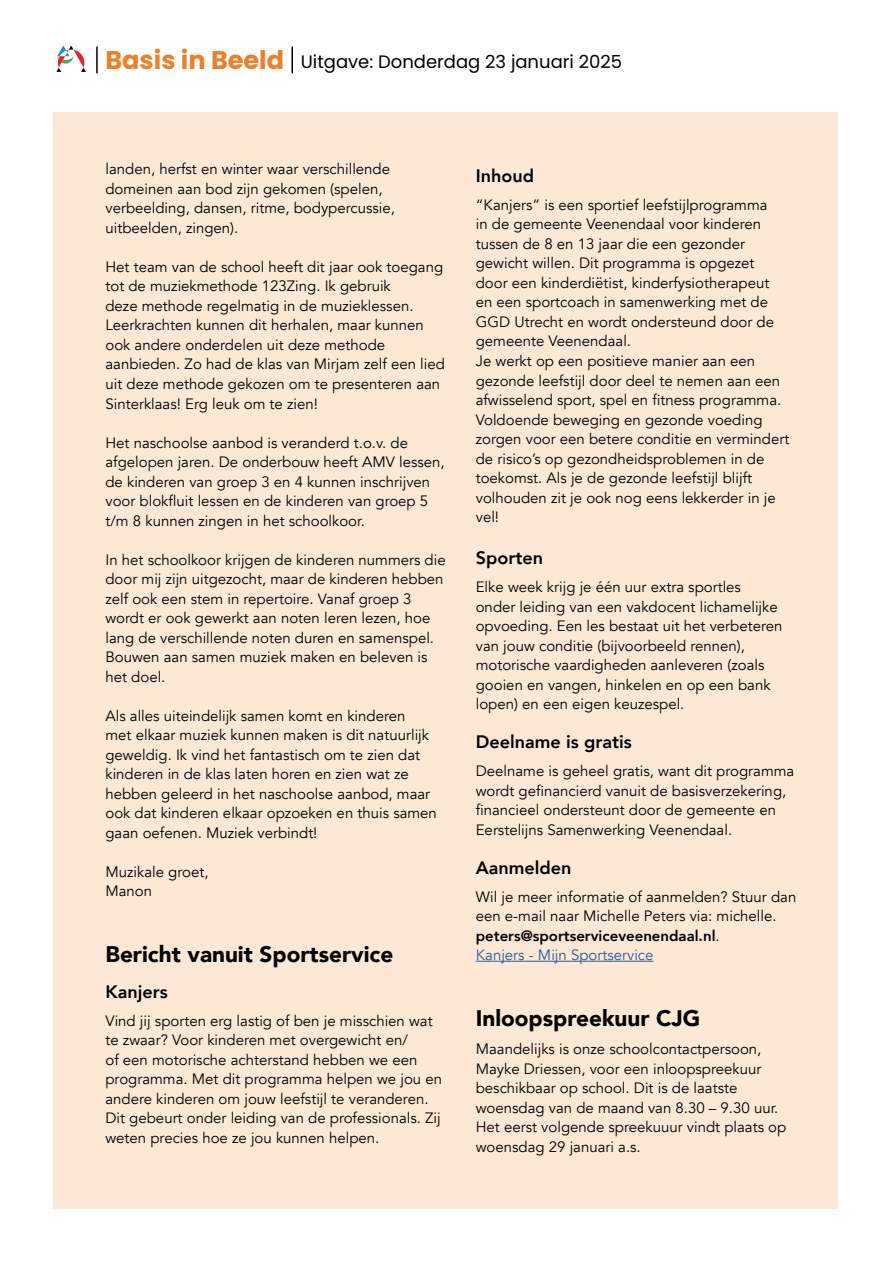
<style>
.page{position:relative;width:893px;height:1263px;background:#fff}
.page>*{position:absolute;margin:0;border:0;box-sizing:border-box;transform-origin:0 0}
.t1{font:900 22.5px "Avenir";color:#000}
.t2{font:800 18px "Avenir";color:#000}
.t3{font:18px "Poppins";color:#000}
.t4{font:15px/19.5px "Avenir";color:#000}
.s1{font-weight:700;font-size:25.5px;color:#ef7e25}
.s2{font-weight:800}
.s3{color:#265b9b}
</style>
<div class="page">
<div style="left:53px;top:113px;width:785px;height:1096px;background:#fde8d5"></div>
<hr style="left:476px;top:961px;width:177px;height:1px;background:#265b9b">
<svg style="left:56px;top:47px;width:30px;height:25px"></svg>
<hr style="left:96px;top:47px;width:2px;height:26px;background:#000">
<hr style="left:291px;top:47px;width:2px;height:26px;background:#000">
<p class="t3" style="left:105px;top:51px;width:518px"><span class="s1">Basis in Beeld</span> Uitgave: Donderdag 23 januari 2025</p>
<p class="t4" style="left:105px;top:160px;width:291px">landen, herfst en winter waar verschillende domeinen aan bod zijn gekomen (spelen, verbeelding, dansen, ritme, bodypercussie, uitbeelden, zingen).</p>
<p class="t4" style="left:105px;top:257px;width:341px">Het team van de school heeft dit jaar ook toegang tot de muziekmethode 123Zing. Ik gebruik<br>deze methode regelmatig in de muzieklessen.<br>Leerkrachten kunnen dit herhalen, maar kunnen ook andere onderdelen uit deze methode aanbieden. Zo had de klas van Mirjam zelf een lied uit deze methode gekozen om te presenteren aan Sinterklaas! Erg leuk om te zien!</p>
<p class="t4" style="left:105px;top:433px;width:341px">Het naschoolse aanbod is veranderd t.o.v. de afgelopen jaren. De onderbouw heeft AMV lessen, de kinderen van groep 3 en 4 kunnen inschrijven voor blokfluit lessen en de kinderen van groep 5 t/m 8 kunnen zingen in het schoolkoor.</p>
<p class="t4" style="left:105px;top:550px;width:342px">In het schoolkoor krijgen de kinderen nummers die door mij zijn uitgezocht, maar de kinderen hebben zelf ook een stem in repertoire. Vanaf groep 3 wordt er ook gewerkt aan noten leren lezen, hoe lang de verschillende noten duren en samenspel.<br>Bouwen aan samen muziek maken en beleven is het doel.</p>
<p class="t4" style="left:105px;top:706px;width:333px">Als alles uiteindelijk samen komt en kinderen<br>met elkaar muziek kunnen maken is dit natuurlijk geweldig. Ik vind het fantastisch om te zien dat kinderen in de klas laten horen en zien wat ze hebben geleerd in het naschoolse aanbod, maar ook dat kinderen elkaar opzoeken en thuis samen gaan oefenen. Muziek verbindt!</p>
<p class="t4" style="left:105px;top:862px;width:105px">Muzikale groet,<br>Manon</p>
<h1 class="t1" style="left:105px;top:935px;width:289px">Bericht vanuit Sportservice</h1>
<p class="t2" style="left:105px;top:977px;width:64px">Kanjers</p>
<p class="t4" style="left:105px;top:1011px;width:338px">Vind jij sporten erg lastig of ben je misschien wat te zwaar? Voor kinderen met overgewicht en/<br>of een motorische achterstand hebben we een programma. Met dit programma helpen we jou en andere kinderen om jouw leefstijl te veranderen.<br>Dit gebeurt onder leiding van de professionals. Zij weten precies hoe ze jou kunnen helpen.</p>
<p class="t2" style="left:476px;top:162px;width:60px">Inhoud</p>
<p class="t4" style="left:476px;top:195px;width:315px">“Kanjers” is een sportief leefstijlprogramma<br>in de gemeente Veenendaal voor kinderen tussen de 8 en 13 jaar die een gezonder gewicht willen. Dit programma is opgezet door een kinderdiëtist, kinderfysiotherapeut en een sportcoach in samenwerking met de GGD Utrecht en wordt ondersteund door de gemeente Veenendaal.<br>Je werkt op een positieve manier aan een gezonde leefstijl door deel te nemen aan een afwisselend sport, spel en fitness programma.<br>Voldoende beweging en gezonde voeding zorgen voor een betere conditie en vermindert de risico’s op gezondheidsproblemen in de toekomst. Als je de gezonde leefstijl blijft volhouden zit je ook nog eens lekkerder in je vel!</p>
<p class="t2" style="left:476px;top:544px;width:69px">Sporten</p>
<p class="t4" style="left:476px;top:577px;width:308px">Elke week krijg je één uur extra sportles onder leiding van een vakdocent lichamelijke opvoeding. Een les bestaat uit het verbeteren van jouw conditie (bijvoorbeeld rennen), motorische vaardigheden aanleveren (zoals gooien en vangen, hinkelen en op een bank lopen) en een eigen keuzespel.</p>
<p class="t2" style="left:476px;top:728px;width:158px">Deelname is gratis</p>
<p class="t4" style="left:476px;top:761px;width:320px">Deelname is geheel gratis, want dit programma wordt gefinancierd vanuit de basisverzekering, financieel ondersteunt door de gemeente en Eerstelijns Samenwerking Veenendaal.</p>
<p class="t2" style="left:476px;top:853px;width:97px">Aanmelden</p>
<p class="t4" style="left:476px;top:887px;width:322px">Wil je meer informatie of aanmelden? Stuur dan een e-mail naar Michelle Peters via: michelle. <span class="s2">peters@sportserviceveenendaal.nl</span>.<br><span class="s3">Kanjers - Mijn Sportservice</span></p>
<h1 class="t1" style="left:476px;top:999px;width:226px">Inloopspreekuur CJG</h1>
<p class="t4" style="left:476px;top:1039px;width:312px">Maandelijks is onze schoolcontactpersoon, Mayke Driessen, voor een inloopspreekuur beschikbaar op school. Dit is de laatste woensdag van de maand van 8.30 – 9.30 uur.<br>Het eerst volgende spreekuuur vindt plaats op woensdag 29 januari a.s.</p>
</div>
